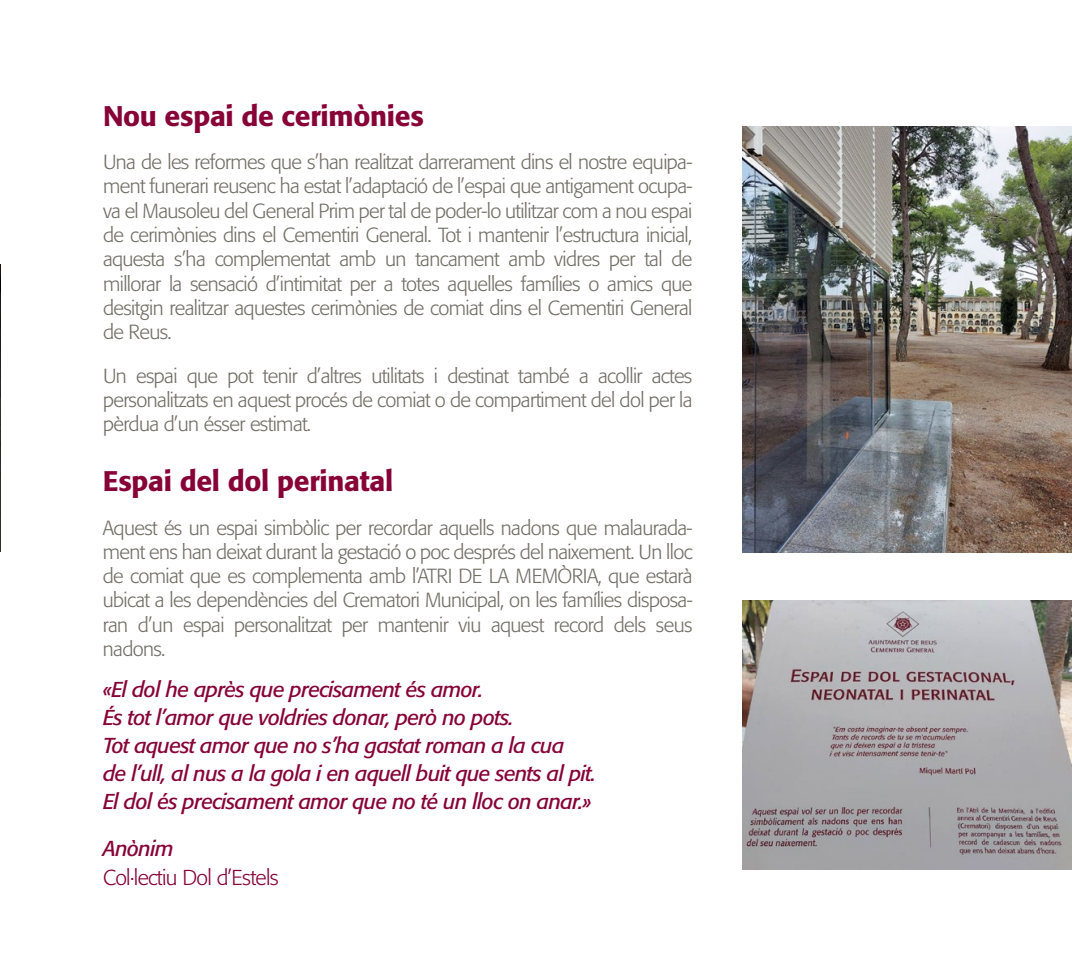
<style>
.page{position:relative;width:1072px;height:957px;background:#fff}
.page>*{position:absolute;margin:0;border:0;box-sizing:border-box;transform-origin:0 0}
.t1{font:500 28.12px "Formata";letter-spacing:-.01em;color:#870337}
.t2{font:italic 21.38px/28.1px "Formata";letter-spacing:-.03em;color:#870337}
.t3{font:300 21.38px "Formata";letter-spacing:-.03em;color:#870337}
.t4{font:300 20.25px/24.3px "Formata";letter-spacing:-.03em;color:#716f65;text-align:justify}
</style>
<div class="page">
<img style="left:0;top:265px;width:1px;height:287px">
<img style="left:742px;top:127px;width:329px;height:425px">
<img style="left:742px;top:601px;width:329px;height:268px">
<h1 class="t1" style="left:103px;top:98px;width:322px">Nou espai de cerimònies</h1>
<p class="t4" style="left:103px;top:150px;width:591px">Una de les reformes que s’han realitzat darrerament dins el nostre equipa&shy;ment funerari reusenc ha estat l’adaptació de l’espai que antigament ocupa&shy;va el Mausoleu del General Prim per tal de poder-lo utilitzar com a nou espai de cerimònies dins el Cementiri General. Tot i mantenir l’estructura inicial, aquesta s’ha complementat amb un tancament amb vidres per tal de millorar la sensació d’intimitat per a totes aquelles famílies o amics que desitgin realitzar aquestes cerimònies de comiat dins el Cementiri General de Reus.</p>
<p class="t4" style="left:103px;top:364px;width:591px">Un espai que pot tenir d’altres utilitats i destinat també a acollir actes personalitzats en aquest procés de comiat o de compartiment del dol per la pèrdua d’un ésser estimat.</p>
<h1 class="t1" style="left:103px;top:464px;width:292px">Espai del dol perinatal</h1>
<p class="t4" style="left:103px;top:515px;width:591px">Aquest és un espai simbòlic per recordar aquells nadons que malaurada&shy;ment ens han deixat durant la gestació o poc després del naixement. Un lloc de comiat que es complementa amb l’ATRI DE LA MEMÒRIA, que estarà ubicat a les dependències del Crematori Municipal, on les famílies disposa&shy;ran d’un espai personalitzat per mantenir viu aquest record dels seus nadons.</p>
<p class="t2" style="left:103px;top:675px;width:494px">«El dol he après que precisament és amor.<br>És tot l’amor que voldries donar, però no pots.<br>Tot aquest amor que no s’ha gastat roman a la cua<br>de l’ull, al nus a la gola i en aquell buit que sents al pit.<br>El dol és precisament amor que no té un lloc on anar.»</p>
<p class="t2" style="left:103px;top:835px;width:72px">Anònim</p>
<p class="t3" style="left:103px;top:864px;width:177px">Col·lectiu Dol d’Estels</p>
</div>
